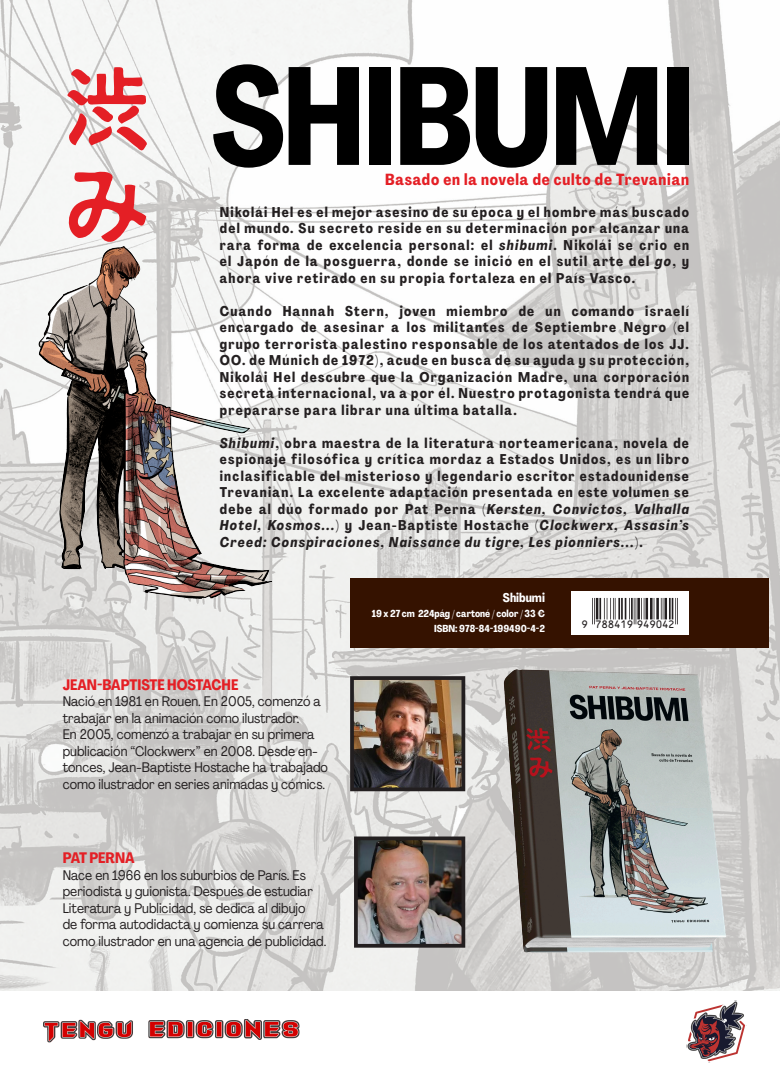
<style>
.page{position:relative;width:780px;height:1088px;background:#fff}
.page>*{position:absolute;margin:0;border:0;box-sizing:border-box;transform-origin:0 0}
.t1{font:700 137.38px "Agrandir Tight";letter-spacing:-.02em;color:#000;scale:.95 1}
.t2{font:700 15.88px "Agrandir Tight";letter-spacing:.05em;color:#e41f25}
.t3{font:700 15px "Agrandir Tight";color:#e41f25}
.t4{font:700 14px/16.5px "Agrandir Tight";letter-spacing:.09em;color:#231f20;text-align:justify}
.t5{font:condensed 13.75px/16.5px "Agrandir";color:#231f20}
.t6{font:700 12.5px "Agrandir Tight";color:#fff}
.t7{font:700 10px "Agrandir Tight";color:#fff}
.t8{font:9.88px "OCRB";letter-spacing:-.085em;color:#231f20}
.s1{font-style:italic}
</style>
<div class="page">
<img style="left:0;top:0;width:780px;height:991px">
<svg style="left:64px;top:66px;width:86px;height:171px"></svg>
<img style="left:25px;top:237px;width:258px;height:368px">
<img style="left:355px;top:681px;width:105px;height:105px">
<div style="left:350px;top:676px;width:115px;height:115px;border:4px solid #231f20"></div>
<img style="left:359px;top:841px;width:101px;height:101px">
<div style="left:354px;top:836px;width:111px;height:111px;border:4px solid #231f20"></div>
<img style="left:491px;top:648px;width:240px;height:343px">
<div style="left:350px;top:578px;width:418px;height:70px;background:#351200"></div>
<div style="left:571px;top:591px;width:118px;height:44px;background:#fff"></div>
<hr style="left:664px;top:598px;width:3px;height:21px;background:#231f20">
<svg style="left:660px;top:598px;width:3px;height:21px"></svg>
<hr style="left:656px;top:598px;width:3px;height:21px;background:#231f20">
<svg style="left:653px;top:598px;width:1px;height:21px"></svg>
<hr style="left:650px;top:598px;width:2px;height:21px;background:#231f20">
<hr style="left:645px;top:598px;width:3px;height:21px;background:#231f20">
<svg style="left:629px;top:598px;width:15px;height:26px"></svg>
<hr style="left:624px;top:598px;width:2px;height:21px;background:#231f20">
<svg style="left:621px;top:598px;width:1px;height:21px"></svg>
<hr style="left:618px;top:598px;width:2px;height:21px;background:#231f20">
<svg style="left:604px;top:598px;width:11px;height:21px"></svg>
<hr style="left:599px;top:598px;width:2px;height:21px;background:#231f20">
<hr style="left:595px;top:598px;width:3px;height:21px;background:#231f20">
<svg style="left:592px;top:598px;width:3px;height:26px"></svg>
<svg style="left:669px;top:598px;width:9px;height:27px"></svg>
<img style="left:686px;top:1000px;width:60px;height:62px">
<img style="left:43px;top:1019px;width:257px;height:24px">
<p class="t1" style="left:211px;top:32px;width:510px">SHIBUMI</p>
<p class="t4" style="left:220px;top:204px;width:470px">Nikolái Hel es el mejor asesino de su época y el hombre más buscado del mundo. Su secreto reside en su determinación por alcanzar una rara forma de excelencia personal: el <span class="s1">shibumi</span>. Nikolái se crio en el Japón de la posguerra, donde se inició en el sutil arte del <span class="s1">go</span>, y ahora vive retirado en su propia fortaleza en el País Vasco.</p>
<p class="t4" style="left:220px;top:303px;width:470px">Cuando Hannah Stern, joven miembro de un comando israelí encargado de asesinar a los militantes de Septiembre Negro (el grupo terrorista palestino responsable de los atentados de los JJ.<br>OO. de Múnich de 1972), acude en busca de su ayuda y su protección, Nikolái Hel descubre que la Organización Madre, una corporación secreta internacional, va a por él. Nuestro protagonista tendrá que prepararse para librar una última batalla.</p>
<p class="t4" style="left:220px;top:435px;width:470px"><span class="s1">Shibumi</span>, obra maestra de la literatura norteamericana, novela de espionaje filosófica y crítica mordaz a Estados Unidos, es un libro inclasificable del misterioso y legendario escritor estadounidense Trevanian. La excelente adaptación presentada en este volumen se debe al dúo formado por Pat Perna (<span class="s1">Kersten, Convictos, Valhalla Hotel, Kosmos...</span>) y Jean-Baptiste Hostache (<span class="s1">Clockwerx, Assasin’s Creed: Conspiraciones, Naissance du tigre, Les pionniers...</span>).</p>
<p class="t2" style="left:385px;top:170px;width:305px">Basado en la novela de culto de Trevanian</p>
<p class="t3" style="left:63px;top:675px;width:177px">JEAN-BAPTISTE HOSTACHE</p>
<p class="t5" style="left:63px;top:693px;width:260px">Nació en 1981 en Rouen. En 2005, comenzó a trabajar en la animación como ilustrador.</p>
<p class="t5" style="left:63px;top:726px;width:267px">En 2005, comenzó a trabajar en su primera publicación “Clockwerx” en 2008. Desde en&shy;tonces, Jean-Baptiste Hostache ha trabajado como ilustrador en series animadas y cómics.</p>
<p class="t3" style="left:63px;top:849px;width:73px">PAT PERNA</p>
<p class="t5" style="left:63px;top:866px;width:252px">Nace en 1966 en los suburbios de París. Es periodista y guionista. Después de estudiar<br>Literatura y Publicidad, se dedica al dibujo</p>
<p class="t5" style="left:63px;top:916px;width:265px">de forma autodidacta y comienza su carrera como ilustrador en una agencia de publicidad.</p>
<p class="t6" style="left:503px;top:590px;width:43px">Shibumi</p>
<p class="t7" style="left:372px;top:608px;width:174px">19 x 27 cm 224pág / cartoné / color / 33 €</p>
<p class="t7" style="left:434px;top:623px;width:112px">ISBN: 978-84-199490-4-2</p>
<p class="t8" style="left:581px;top:619px;width:95px">9 788419 949042</p>
</div>
